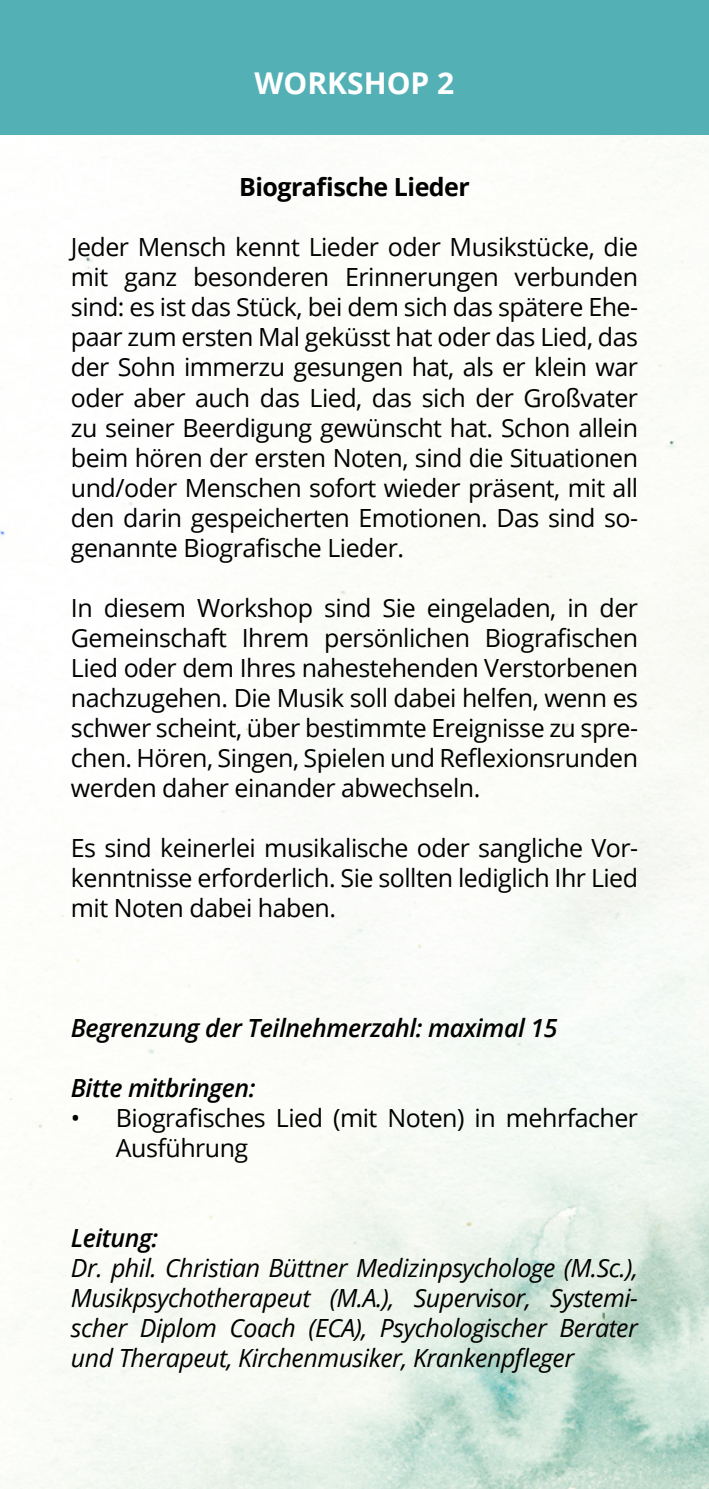
<style>
.page{position:relative;width:709px;height:1489px;background:#fff}
.page>*{position:absolute;margin:0;border:0;box-sizing:border-box;transform-origin:0 0}
.t1{font:700 30px "Open Sans";color:#fff}
.t2{font:25px/30px "Open Sans";letter-spacing:-.02em;color:#000;text-align:justify}
.t3{font:italic 25px/30px "Open Sans";letter-spacing:-.02em;color:#000;text-align:justify}
.t4{font:italic 600 25px "Open Sans";letter-spacing:-.02em;color:#000}
.t5{font:700 25px "Open Sans";letter-spacing:-.02em;color:#000}
</style>
<div class="page">
<img style="left:0;top:138px;width:709px;height:1350px">
<div style="left:0;top:0;width:709px;height:135px;background:#53b1b6"></div>
<p class="t1" style="left:254px;top:62px;width:201px">WORKSHOP 2</p>
<p class="t5" style="left:239px;top:170px;width:232px">Biografische Lieder</p>
<p class="t2" style="left:71px;top:232px;width:569px">Jeder Mensch kennt Lieder oder Musikstücke, die mit ganz besonderen Erinnerungen verbunden sind: es ist das Stück, bei dem sich das spätere Ehe&shy;paar zum ersten Mal geküsst hat oder das Lied, das der Sohn immerzu gesungen hat, als er klein war oder aber auch das Lied, das sich der Großvater zu seiner Beerdigung gewünscht hat. Schon allein beim hören der ersten Noten, sind die Situationen und/oder Menschen sofort wieder präsent, mit all den darin gespeicherten Emotionen. Das sind so&shy;genannte Biografische Lieder.</p>
<p class="t2" style="left:71px;top:592px;width:569px">In diesem Workshop sind Sie eingeladen, in der Gemeinschaft Ihrem persönlichen Biografischen Lied oder dem Ihres nahestehenden Verstorbenen nachzugehen. Die Musik soll dabei helfen, wenn es schwer scheint, über bestimmte Ereignisse zu spre&shy;chen. Hören, Singen, Spielen und Reflexionsrunden werden daher einander abwechseln.</p>
<p class="t2" style="left:71px;top:832px;width:568px">Es sind keinerlei musikalische oder sangliche Vor&shy;kenntnisse erforderlich. Sie sollten lediglich Ihr Lied mit Noten dabei haben.</p>
<p class="t4" style="left:71px;top:1010px;width:488px">Begrenzung der Teilnehmerzahl: maximal 15</p>
<p class="t4" style="left:71px;top:1070px;width:186px">Bitte mitbringen:</p>
<p class="t2" style="left:116px;top:1102px;width:523px;text-indent:-45px">• Biografisches Lied (mit Noten) in mehrfacher<br>Ausführung</p>
<p class="t4" style="left:71px;top:1220px;width:89px">Leitung:</p>
<p class="t3" style="left:71px;top:1252px;width:568px">Dr. phil. Christian Büttner Medizinpsychologe (M.Sc.), Musikpsychotherapeut (M.A.), Supervisor, Systemi&shy;scher Diplom Coach (ECA), Psychologischer Berater und Therapeut, Kirchenmusiker, Krankenpfleger</p>
</div>
